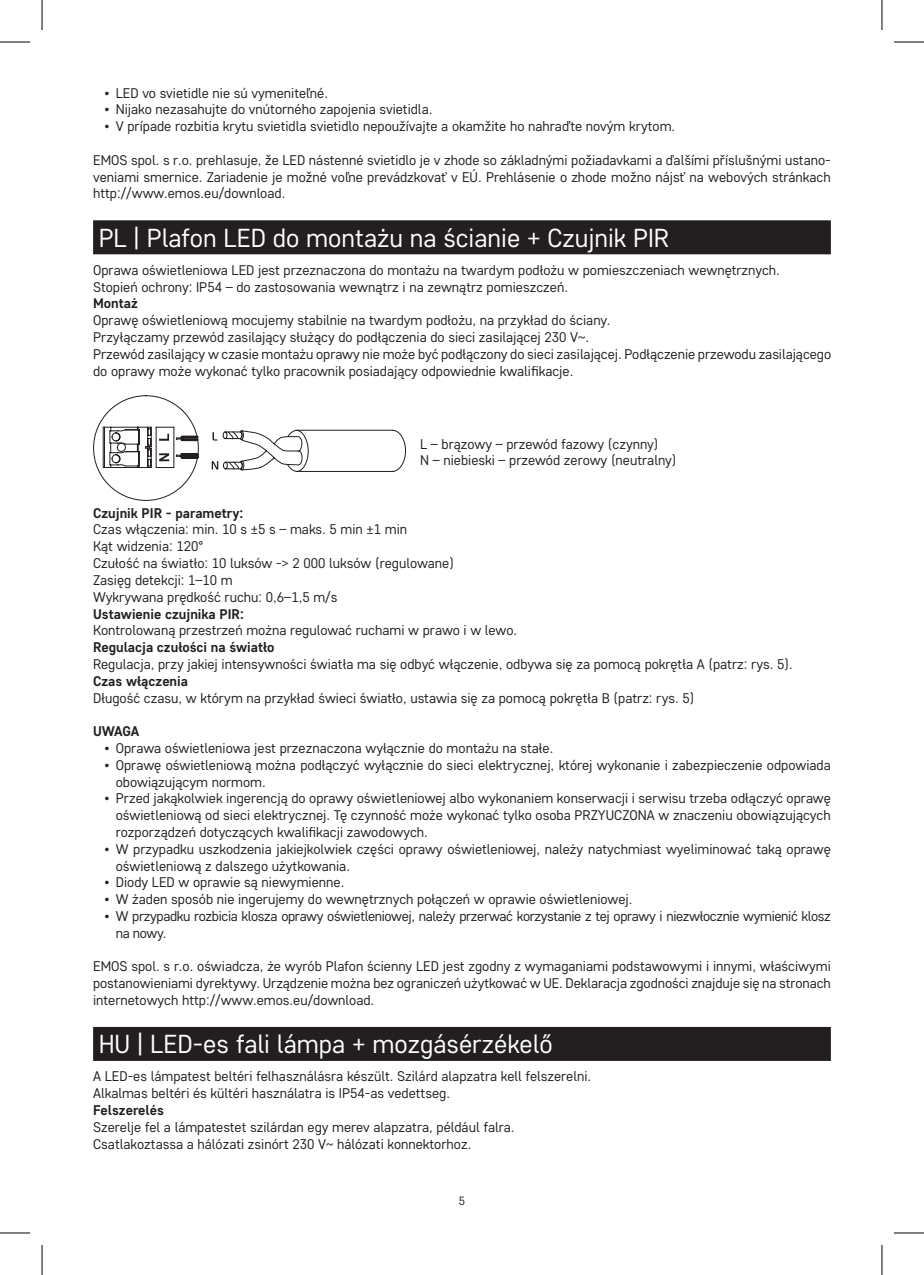
<style>
.page{position:relative;width:924px;height:1275px;background:#fff}
.page>*{position:absolute;margin:0;border:0;box-sizing:border-box;transform-origin:0 0}
.t1{font:26px "Core Sans D35";color:#fff}
.t2{font:14px/16.8px "Core Sans D35";color:#231f20}
.t3{font:14px/16.8px "Core Sans D35";letter-spacing:-.025em;color:#231f20}
.t4{font:700 14px "Core Sans D55";color:#231f20}
.t5{font:12px "Core Sans D35";color:#231f20}
</style>
<div class="page">
<div style="left:93px;top:220px;width:737px;height:34px;background:#231f20"></div>
<div style="left:93px;top:1027px;width:737px;height:34px;background:#231f20"></div>
<svg style="left:212px;top:429px;width:194px;height:43px"></svg>
<svg style="left:93px;top:395px;width:106px;height:106px"></svg>
<hr style="left:0;top:42px;width:30px;height:1px;background:#000">
<hr style="left:893px;top:42px;width:30px;height:1px;background:#000">
<hr style="left:0;top:1232px;width:30px;height:1px;background:#000">
<hr style="left:893px;top:1232px;width:30px;height:1px;background:#000">
<hr style="left:42px;top:0;width:1px;height:30px;background:#000">
<hr style="left:42px;top:1245px;width:1px;height:30px;background:#000">
<hr style="left:881px;top:0;width:1px;height:30px;background:#000">
<hr style="left:881px;top:1245px;width:1px;height:30px;background:#000">
<p class="t2" style="left:104px;top:84px;width:225px">• LED vo svietidle nie sú vymeniteľné.</p>
<p class="t2" style="left:104px;top:101px;width:329px">• Nijako nezasahujte do vnútorného zapojenia svietidla.</p>
<p class="t2" style="left:104px;top:117px;width:572px">• V prípade rozbitia krytu svietidla svietidlo nepoužívajte a okamžite ho nahraďte novým krytom.</p>
<p class="t2" style="left:93px;top:151px;width:739px;text-align:justify">EMOS spol. s r.o. prehlasuje, že LED nástenné svietidlo je v zhode so základnými požiadavkami a ďalšími příslušnými ustano&shy;veniami smernice. Zariadenie je možné voľne prevádzkovať v EÚ. Prehlásenie o zhode možno nájsť na webových stránkach http://www.emos.eu/download.</p>
<h1 class="t1" style="left:99px;top:221px;width:571px">PL | Plafon LED do montażu na ścianie + Czujnik PIR</h1>
<p class="t2" style="left:93px;top:261px;width:688px">Oprawa oświetleniowa LED jest przeznaczona do montażu na twardym podłożu w pomieszczeniach wewnętrznych.<br>Stopień ochrony: IP54 – do zastosowania wewnątrz i na zewnątrz pomieszczeń.</p>
<p class="t4" style="left:93px;top:294px;width:46px">Montaż</p>
<p class="t2" style="left:93px;top:311px;width:739px">Oprawę oświetleniową mocujemy stabilnie na twardym podłożu, na przykład do ściany.<br>Przyłączamy przewód zasilający służący do podłączenia do sieci zasilającej 230 V~.<br>Przewód zasilający w czasie montażu oprawy nie może być podłączony do sieci zasilającej. Podłączenie przewodu zasilającego do oprawy może wykonać tylko pracownik posiadający odpowiednie kwalifikacje.</p>
<p class="t2" style="left:420px;top:435px;width:258px">L – brązowy – przewód fazowy (czynny)<br>N – niebieski – przewód zerowy (neutralny)</p>
<p class="t4" style="left:93px;top:503px;width:152px">Czujnik PIR - parametry:</p>
<p class="t2" style="left:93px;top:521px;width:362px">Czas włączenia: min. 10 s ±5 s – maks. 5 min ±1 min<br>Kąt widzenia: 120°<br>Czułość na światło: 10 luksów -&gt; 2 000 luksów (regulowane)<br>Zasięg detekcji: 1–10 m<br>Wykrywana prędkość ruchu: 0,6–1,5 m/s</p>
<p class="t4" style="left:93px;top:604px;width:152px">Ustawienie czujnika PIR:</p>
<p class="t2" style="left:93px;top:621px;width:425px">Kontrolowaną przestrzeń można regulować ruchami w prawo i w lewo.</p>
<p class="t4" style="left:93px;top:638px;width:183px">Regulacja czułości na światło</p>
<p class="t2" style="left:93px;top:655px;width:701px">Regulacja, przy jakiej intensywności światła ma się odbyć włączenie, odbywa się za pomocą pokrętła A (patrz: rys. 5).</p>
<p class="t4" style="left:93px;top:671px;width:96px">Czas włączenia</p>
<p class="t2" style="left:93px;top:689px;width:602px">Długość czasu, w którym na przykład świeci światło, ustawia się za pomocą pokrętła B (patrz: rys. 5)</p>
<p class="t4" style="left:93px;top:722px;width:48px">UWAGA</p>
<p class="t2" style="left:104px;top:739px;width:450px">• Oprawa oświetleniowa jest przeznaczona wyłącznie do montażu na stałe.</p>
<p class="t2" style="left:116px;top:756px;width:716px;text-indent:-11px">• Oprawę oświetleniową można podłączyć wyłącznie do sieci elektrycznej, której wykonanie i zabezpieczenie odpowiada obowiązującym normom.</p>
<p class="t2" style="left:116px;top:789px;width:716px;text-align:justify;text-indent:-11px">• Przed jakąkolwiek ingerencją do oprawy oświetleniowej albo wykonaniem konserwacji i serwisu trzeba odłączyć oprawę oświetleniową od sieci elektrycznej. Tę czynność może wykonać tylko osoba PRZYUCZONA w znaczeniu obowiązujących rozporządzeń dotyczących kwalifikacji zawodowych.</p>
<p class="t2" style="left:116px;top:840px;width:716px;text-indent:-11px">• W przypadku uszkodzenia jakiejkolwiek części oprawy oświetleniowej, należy natychmiast wyeliminować taką oprawę oświetleniową z dalszego użytkowania.</p>
<p class="t2" style="left:104px;top:873px;width:241px">• Diody LED w oprawie są niewymienne.</p>
<p class="t2" style="left:104px;top:890px;width:529px">• W żaden sposób nie ingerujemy do wewnętrznych połączeń w oprawie oświetleniowej.</p>
<p class="t3" style="left:116px;top:907px;width:716px;text-indent:-11px">• W przypadku rozbicia klosza oprawy oświetleniowej, należy przerwać korzystanie z tej oprawy i niezwłocznie wymienić klosz na nowy.</p>
<p class="t2" style="left:93px;top:957px;width:739px;text-align:justify">EMOS spol. s r.o. oświadcza, że wyrób Plafon ścienny LED jest zgodny z wymaganiami podstawowymi i innymi, właściwymi postanowieniami dyrektywy. Urządzenie można bez ograniczeń użytkować w UE. Deklaracja zgodności znajduje się na stronach internetowych http://www.emos.eu/download.</p>
<h1 class="t1" style="left:99px;top:1027px;width:455px">HU | LED-es fali lámpa + mozgásérzékelő</h1>
<p class="t2" style="left:93px;top:1067px;width:499px">A LED-es lámpatest beltéri felhasználásra készült. Szilárd alapzatra kell felszerelni.<br>Alkalmas beltéri és kültéri használatra is IP54-as vedettseg.</p>
<p class="t4" style="left:93px;top:1101px;width:72px">Felszerelés</p>
<p class="t2" style="left:93px;top:1118px;width:423px">Szerelje fel a lámpatestet szilárdan egy merev alapzatra, például falra.<br>Csatlakoztassa a hálózati zsinórt 230 V~ hálózati konnektorhoz.</p>
<p class="t5" style="left:458px;top:1192px;width:8px">5</p>
</div>
